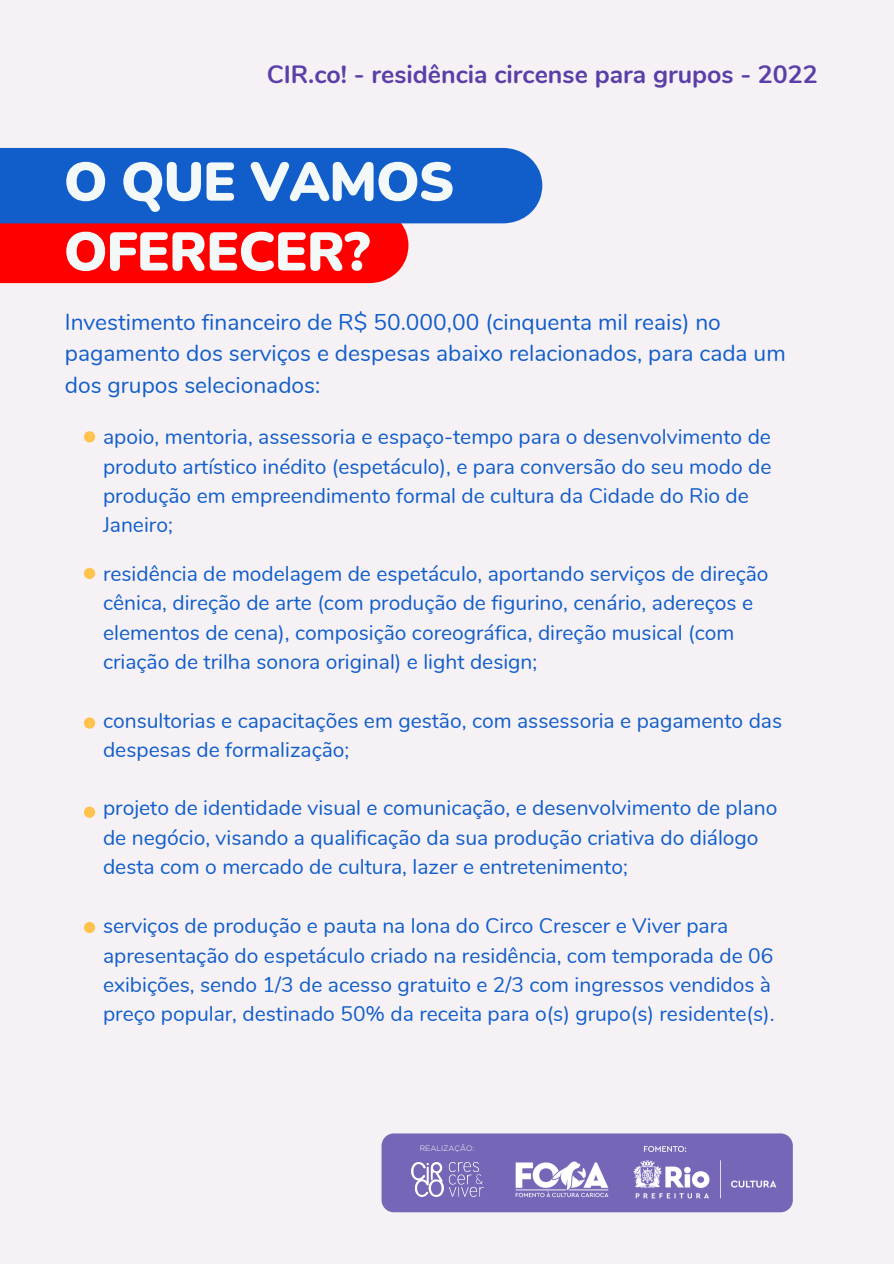
<style>
.page{position:relative;width:894px;height:1264px;background:#fff}
.page>*{position:absolute;margin:0;border:0;box-sizing:border-box;transform-origin:0 0}
.t1{font:900 54.15px "Nunito";letter-spacing:-.02em;color:#f2f9f8}
.t2{font:700 24.9px "Nunito";color:#5a3fa8}
.t3{font:22.8px/31.8px "Nunito";color:#115ecb}
.t4{font:21px/29.2px "Nunito";color:#115ecb}
.t5{font:300 7.65px "Gotham";color:#fff}
</style>
<div class="page">
<div style="left:0;top:0;width:893px;height:1263px;background:#f6f1f4"></div>
<svg style="left:0;top:148px;width:542px;height:135px;background:#7a518d"></svg>
<div style="left:84px;top:431px;width:11px;height:11px;background:#ffc34e;border-radius:50%"></div>
<div style="left:84px;top:568px;width:11px;height:11px;background:#ffc34e;border-radius:50%"></div>
<div style="left:84px;top:717px;width:11px;height:11px;background:#ffc34e;border-radius:50%"></div>
<div style="left:84px;top:806px;width:11px;height:11px;background:#ffc34e;border-radius:50%"></div>
<div style="left:84px;top:921px;width:11px;height:12px;background:#ffc34e;border-radius:50%"></div>
<div style="left:381px;top:1133px;width:411px;height:79px;background:#7766b7;border-radius:12px"></div>
<img style="left:411px;top:1162px;width:72px;height:34px">
<img style="left:515px;top:1160px;width:262px;height:39px">
<img style="left:644px;top:1138px;width:149px;height:18px">
<p class="t2" style="left:267px;top:57px;width:552px">CIR.co! - residência circense para grupos - 2022</p>
<p class="t1" style="left:64px;top:146px;width:391px">O QUE VAMOS</p>
<p class="t1" style="left:64px;top:216px;width:307px">OFERECER?</p>
<p class="t3" style="left:65px;top:306px;width:722px">Investimento financeiro de R$ 50.000,00 (cinquenta mil reais) no pagamento dos serviços e despesas abaixo relacionados, para cada um dos grupos selecionados:</p>
<p class="t4" style="left:103px;top:423px;width:669px">apoio, mentoria, assessoria e espaço-tempo para o desenvolvimento de produto artístico inédito (espetáculo), e para conversão do seu modo de produção em empreendimento formal de cultura da Cidade do Rio de Janeiro;</p>
<p class="t4" style="left:103px;top:559px;width:667px">residência de modelagem de espetáculo, aportando serviços de direção cênica, direção de arte (com produção de figurino, cenário, adereços e elementos de cena), composição coreográfica, direção musical (com criação de trilha sonora original) e light design;</p>
<p class="t4" style="left:103px;top:706px;width:680px">consultorias e capacitações em gestão, com assessoria e pagamento das despesas de formalização;</p>
<p class="t4" style="left:103px;top:794px;width:675px">projeto de identidade visual e comunicação, e desenvolvimento de plano de negócio, visando a qualificação da sua produção criativa do diálogo desta com o mercado de cultura, lazer e entretenimento;</p>
<p class="t4" style="left:103px;top:911px;width:673px">serviços de produção e pauta na lona do Circo Crescer e Viver para apresentação do espetáculo criado na residência, com temporada de 06 exibições, sendo 1/3 de acesso gratuito e 2/3 com ingressos vendidos à preço popular, destinado 50% da receita para o(s) grupo(s) residente(s).</p>
<p class="t5" style="left:419px;top:1143px;width:56px">REALIZAÇÃO:</p>
</div>
